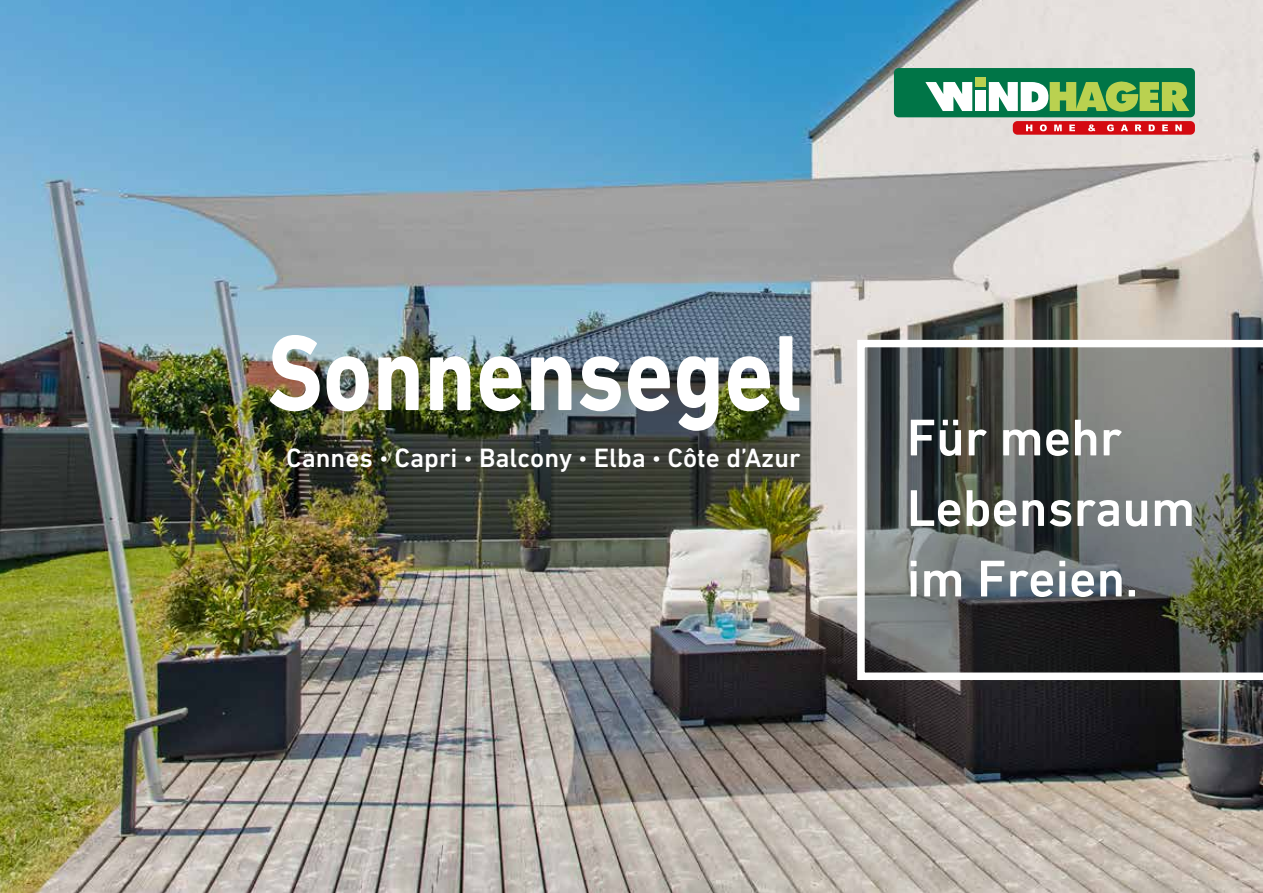
<style>
.page{position:relative;width:1263px;height:893px;background:#fff}
.page>*{position:absolute;margin:0;border:0;box-sizing:border-box;transform-origin:0 0}
.t1{font:700 108.6px "DIN Next W1 G";color:#fff;scale:.86 1}
.t2{font:500 52.5px/70.5px "DIN Next W1 G";color:#fff}
.t3{font:500 27px "DIN Next W1 G";color:#fff}
.s1{font-size:19.5px}
</style>
<div class="page">
<img style="left:0;top:0;width:1263px;height:893px">
<div style="left:1013px;top:121px;width:182px;height:14px;background:#d40a11;border-radius:5px"></div>
<div style="left:894px;top:68px;width:301px;height:49px;background:#007547;border-radius:5px"></div>
<svg style="left:925px;top:82px;width:47px;height:29px"></svg>
<div style="left:975px;top:78px;width:11px;height:9px;background:#bad150"></div>
<div style="left:975px;top:90px;width:11px;height:21px;background:#fff"></div>
<svg style="left:989px;top:81px;width:200px;height:31px"></svg>
<svg style="left:1026px;top:125px;width:6px;height:6px"></svg>
<svg style="left:1040px;top:124px;width:7px;height:7px"></svg>
<svg style="left:1054px;top:125px;width:8px;height:6px"></svg>
<svg style="left:1069px;top:125px;width:6px;height:6px"></svg>
<svg style="left:1088px;top:124px;width:7px;height:7px"></svg>
<svg style="left:1107px;top:124px;width:7px;height:7px"></svg>
<svg style="left:1121px;top:125px;width:7px;height:6px"></svg>
<svg style="left:1135px;top:125px;width:6px;height:6px"></svg>
<svg style="left:1149px;top:125px;width:6px;height:6px"></svg>
<svg style="left:1162px;top:125px;width:6px;height:6px"></svg>
<svg style="left:1175px;top:125px;width:7px;height:6px"></svg>
<svg style="left:857px;top:340px;width:406px;height:340px;background:#606461"></svg>
<h1 class="t1" style="left:267px;top:310px;width:623px">Sonnensegel</h1>
<p class="t3" style="left:286px;top:442px;width:516px">Cannes <span class="s1">•</span> Capri <span class="s1">•</span> Balcony <span class="s1">•</span> Elba <span class="s1">•</span> Côte d’Azur</p>
<h2 class="t2" style="left:907px;top:402px;width:290px">Für mehr<br>Lebensraum im Freien.</h2>
</div>
